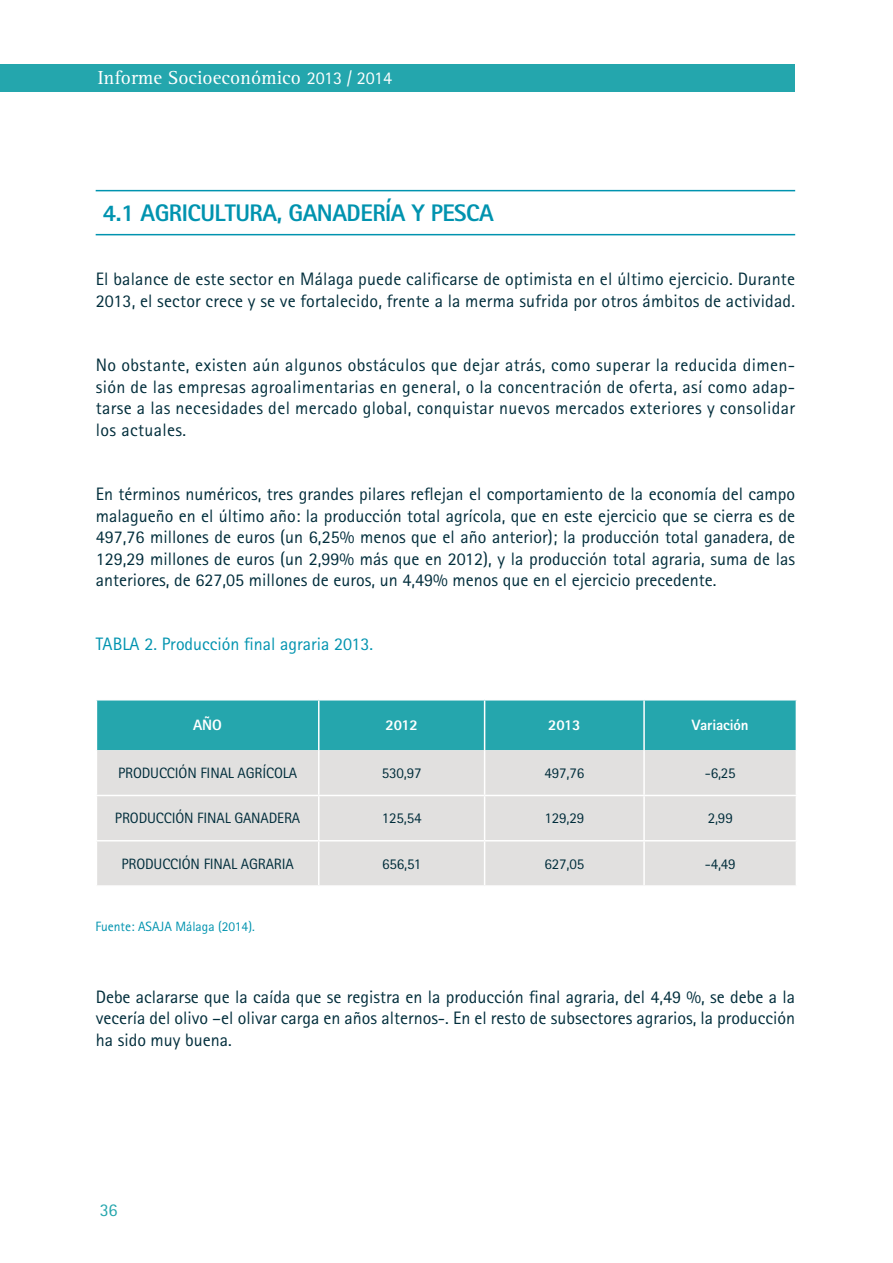
<style>
.page{position:relative;width:893px;height:1263px;background:#fff}
.page>*{position:absolute;margin:0;border:0;box-sizing:border-box;transform-origin:0 0}
.t1{font:800 24px "Rotis Sans Serif Std";letter-spacing:-.02em;color:#0093af}
.t2{font:19.5px "Rotis Serif Std";color:#fff}
.t3{font:18px/21.6px "Rotis Sans Serif Std";letter-spacing:.01em;color:#002d3b;text-align:justify}
.t4{font:18px "Rotis Sans Serif Std";color:#0093af}
.t5{font:18px "Rotis Sans Serif Std";color:#24a6ad}
.t6{font:15px "Rotis Sans Serif Std";letter-spacing:-.01em;color:#002d3b}
.t7{font:800 15px "Rotis Sans Serif Std";letter-spacing:-.01em;color:#fff}
.t8{font:13.5px "Rotis Sans Serif Std";color:#0093af}
.s1{font-family:"Rotis Sans Serif Std";font-size:18px}
</style>
<div class="page">
<div style="left:0;top:64px;width:795px;height:27px;background:#24a6ad"></div>
<hr style="left:96px;top:190px;width:699px;height:1px;background:#0093af">
<hr style="left:96px;top:234px;width:699px;height:1px;background:#0093af">
<div style="left:97px;top:700px;width:699px;height:50px;background:#25a6ad"></div>
<div style="left:97px;top:750px;width:699px;height:135px;background:#e1e0df"></div>
<hr style="left:318px;top:700px;width:1px;height:50px;background:#fff">
<hr style="left:484px;top:700px;width:1px;height:50px;background:#fff">
<hr style="left:643px;top:700px;width:2px;height:50px;background:#fff">
<hr style="left:318px;top:750px;width:1px;height:45px;background:#fff">
<hr style="left:484px;top:750px;width:1px;height:45px;background:#fff">
<hr style="left:643px;top:750px;width:2px;height:45px;background:#fff">
<hr style="left:96px;top:795px;width:223px;height:1px;background:#fff">
<hr style="left:319px;top:795px;width:166px;height:1px;background:#fff">
<hr style="left:318px;top:796px;width:1px;height:44px;background:#fff">
<hr style="left:485px;top:795px;width:159px;height:1px;background:#fff">
<hr style="left:484px;top:796px;width:1px;height:44px;background:#fff">
<hr style="left:644px;top:795px;width:153px;height:1px;background:#fff">
<hr style="left:643px;top:796px;width:2px;height:44px;background:#fff">
<hr style="left:96px;top:840px;width:223px;height:1px;background:#fff">
<hr style="left:319px;top:840px;width:166px;height:1px;background:#fff">
<hr style="left:318px;top:841px;width:1px;height:44px;background:#fff">
<hr style="left:485px;top:840px;width:159px;height:1px;background:#fff">
<hr style="left:484px;top:841px;width:1px;height:44px;background:#fff">
<hr style="left:644px;top:840px;width:153px;height:1px;background:#fff">
<hr style="left:643px;top:841px;width:2px;height:44px;background:#fff">
<p class="t2" style="left:98px;top:66px;width:296px">Informe Socioeconómico <span class="s1">2013 / 2014</span></p>
<h1 class="t1" style="left:103px;top:198px;width:243px">4.1 AGRI CULTURA, GANADERÍA</h1>
<h1 class="t1" style="left:412px;top:198px;width:80px">Y PES CA</h1>
<p class="t3" style="left:96px;top:268px;width:701px">El balance de este sector en Málaga puede calificarse de optimista en el último ejercicio. Durante<br>2013, el sector crece y se ve fortalecido, frente a la merma sufrida por otros ámbitos de actividad.</p>
<p class="t3" style="left:96px;top:354px;width:701px">No obstante, existen aún algunos obstáculos que dejar atrás, como superar la reducida dimen&shy;sión de las empresas agroalimentarias en general, o la concentración de oferta, así como adap&shy;tarse a las necesidades del mercado global, conquistar nuevos mercados exteriores y consolidar los actuales.</p>
<p class="t3" style="left:96px;top:483px;width:701px">En términos numéricos, tres grandes pilares reflejan el comportamiento de la economía del campo malagueño en el último año: la producción total agrícola, que en este ejercicio que se cierra es de 497,76 millones de euros (un 6,25% menos que el año anterior); la producción total ganadera, de 129,29 millones de euros (un 2,99% más que en 2012), y la producción total agraria, suma de las anteriores, de 627,05 millones de euros, un 4,49% menos que en el ejercicio precedente.</p>
<p class="t4" style="left:96px;top:634px;width:18px">Tabla</p>
<p class="t4" style="left:144px;top:634px;width:230px">2. Producción final agraria 2013.</p>
<p class="t7" style="left:193px;top:716px;width:30px">AÑO</p>
<p class="t7" style="left:385px;top:716px;width:34px">2012</p>
<p class="t7" style="left:548px;top:716px;width:34px">2013</p>
<p class="t7" style="left:692px;top:716px;width:58px">VARIACIÓN</p>
<p class="t6" style="left:118px;top:764px;width:180px">PRODUCCIÓN FINAL AGRÍCOLA</p>
<p class="t6" style="left:382px;top:764px;width:41px">530,97</p>
<p class="t6" style="left:544px;top:764px;width:41px">497,76</p>
<p class="t6" style="left:705px;top:764px;width:33px">-6,25</p>
<p class="t6" style="left:115px;top:809px;width:187px">PRODUCCIÓN FINAL GANADERA</p>
<p class="t6" style="left:382px;top:809px;width:41px">125,54</p>
<p class="t6" style="left:544px;top:809px;width:41px">129,29</p>
<p class="t6" style="left:708px;top:809px;width:27px">2,99</p>
<p class="t6" style="left:121px;top:855px;width:174px">PRODUCCIÓN FINAL AGRARIA</p>
<p class="t6" style="left:382px;top:855px;width:41px">656,51</p>
<p class="t6" style="left:544px;top:855px;width:41px">627,05</p>
<p class="t6" style="left:705px;top:855px;width:33px">-4,49</p>
<p class="t8" style="left:95px;top:918px;width:161px">Fuente: ASAJA Málaga (2014).</p>
<p class="t3" style="left:96px;top:986px;width:701px">Debe aclararse que la caída que se registra en la producción final agraria, del 4,49 %, se debe a la vecería del olivo –el olivar carga en años alternos-. En el resto de subsectores agrarios, la producción ha sido muy buena.</p>
<p class="t5" style="left:100px;top:1199px;width:19px">36</p>
</div>
